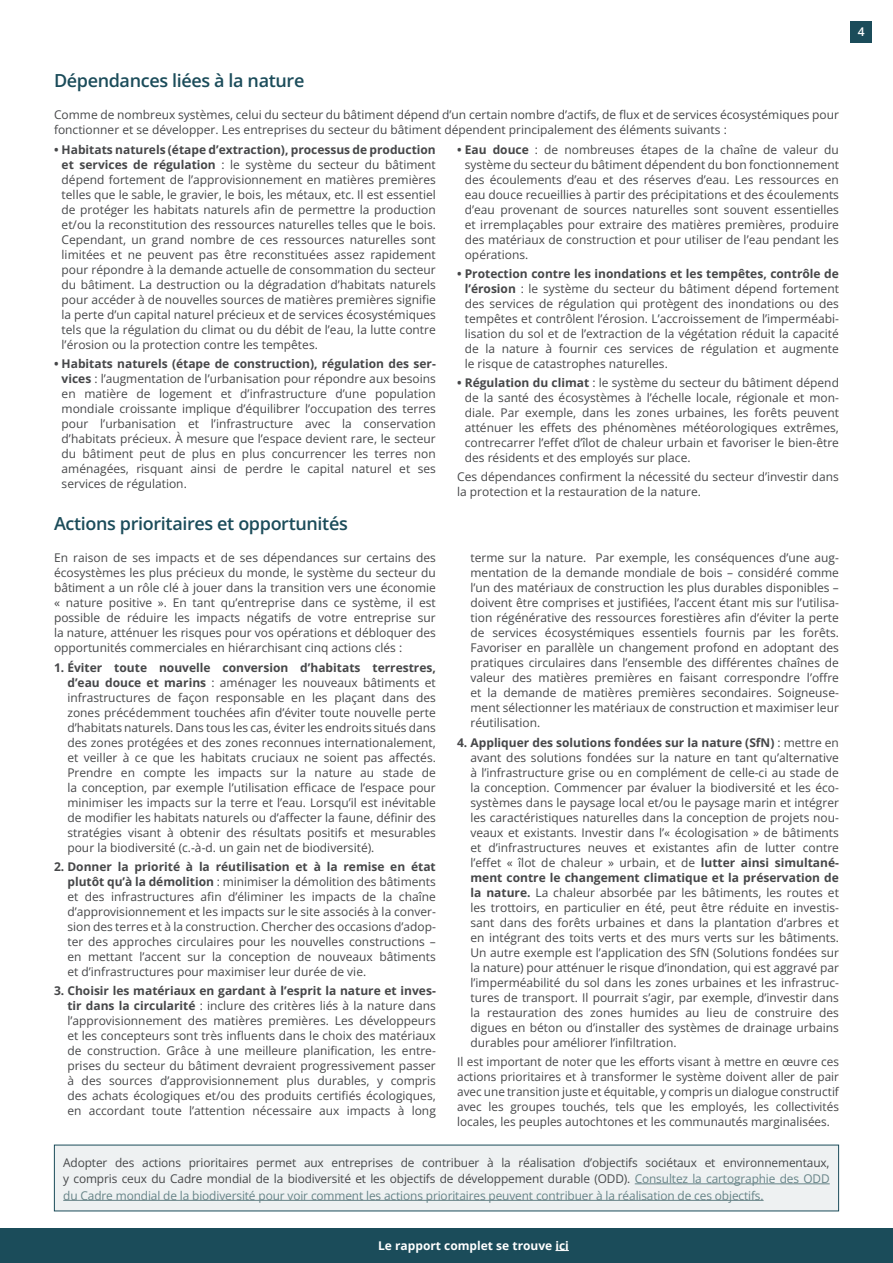
<style>
.page{position:relative;width:893px;height:1263px;background:#fff}
.page>*{position:absolute;margin:0;border:0;box-sizing:border-box;transform-origin:0 0}
.t1{font:600 18px "Open Sans";letter-spacing:-.02em;color:#1b4c5a}
.t2{font:12px/15px "Open Sans";color:#464749;text-align:justify}
.t3{font:700 12px "Open Sans";color:#fff}
.t4{font:600 12px "Open Sans";color:#fff}
.s1{font-weight:700}
.s2{color:#668387}
</style>
<div class="page">
<div style="left:54px;top:1145px;width:785px;height:66px;background:#eef1f2"></div>
<hr style="left:635px;top:1183px;width:195px;height:1px;background:#668387">
<hr style="left:63px;top:1200px;width:701px;height:1px;background:#668387">
<div style="left:0;top:1229px;width:893px;height:34px;background:#1b4c5a"></div>
<svg style="left:555px;top:1250px;width:14px;height:1px"></svg>
<div style="left:850px;top:21px;width:22px;height:21px;background:#1b4c5a"></div>
<h1 class="t1" style="left:54px;top:68px;width:252px">Dépendances liées à la nature</h1>
<p class="t2" style="left:54px;top:107px;width:786px">Comme de nombreux systèmes, celui du secteur du bâtiment dépend d’un certain nombre d’actifs, de flux et de services écosystémiques pour fonctionner et se développer. Les entreprises du secteur du bâtiment dépendent principalement des éléments suivants :</p>
<p class="t2" style="left:62px;top:141px;width:376px;text-indent:-8px"><span class="s1">• Habitats naturels (étape d’extraction), processus de production et services de régulation</span> : le système du secteur du bâtiment dépend fortement de l’approvisionnement en matières premières telles que le sable, le gravier, le bois, les métaux, etc. Il est essentiel de protéger les habitats naturels afin de permettre la production et/ou la reconstitution des ressources naturelles telles que le bois.<br>Cependant, un grand nombre de ces ressources naturelles sont limitées et ne peuvent pas être reconstituées assez rapidement pour répondre à la demande actuelle de consommation du secteur du bâtiment. La destruction ou la dégradation d’habitats naturels pour accéder à de nouvelles sources de matières premières signifie la perte d’un capital naturel précieux et de services écosystémiques tels que la régulation du climat ou du débit de l’eau, la lutte contre l’érosion ou la protection contre les tempêtes.</p>
<p class="t2" style="left:62px;top:356px;width:376px;text-indent:-8px"><span class="s1">• Habitats naturels (étape de construction), régulation des ser&shy;vices</span> : l’augmentation de l’urbanisation pour répondre aux besoins en matière de logement et d’infrastructure d’une population mondiale croissante implique d’équilibrer l’occupation des terres pour l’urbanisation et l’infrastructure avec la conservation d’habitats précieux. À mesure que l’espace devient rare, le secteur du bâtiment peut de plus en plus concurrencer les terres non aménagées, risquant ainsi de perdre le capital naturel et ses services de régulation.</p>
<p class="t2" style="left:465px;top:141px;width:376px;text-indent:-8px"><span class="s1">• Eau douce</span> : de nombreuses étapes de la chaîne de valeur du système du secteur du bâtiment dépendent du bon fonctionnement des écoulements d’eau et des réserves d’eau. Les ressources en eau douce recueillies à partir des précipitations et des écoulements d’eau provenant de sources naturelles sont souvent essentielles et irremplaçables pour extraire des matières premières, produire des matériaux de construction et pour utiliser de l’eau pendant les opérations.</p>
<p class="t2" style="left:465px;top:266px;width:376px;text-indent:-8px"><span class="s1">• Protection contre les inondations et les tempêtes, contrôle de l’érosion</span> : le système du secteur du bâtiment dépend fortement des services de régulation qui protègent des inondations ou des tempêtes et contrôlent l’érosion. L’accroissement de l’imperméabi&shy;lisation du sol et de l’extraction de la végétation réduit la capacité de la nature à fournir ces services de régulation et augmente le risque de catastrophes naturelles.</p>
<p class="t2" style="left:465px;top:375px;width:376px;text-indent:-8px"><span class="s1">• Régulation du climat</span> : le système du secteur du bâtiment dépend de la santé des écosystèmes à l’échelle locale, régionale et mon&shy;diale. Par exemple, dans les zones urbaines, les forêts peuvent atténuer les effets des phénomènes météorologiques extrêmes, contrecarrer l’effet d’îlot de chaleur urbain et favoriser le bien-être des résidents et des employés sur place.</p>
<p class="t2" style="left:457px;top:469px;width:383px">Ces dépendances confirment la nécessité du secteur d’investir dans la protection et la restauration de la nature.</p>
<h1 class="t1" style="left:54px;top:511px;width:295px">Actions prioritaires et opportunités</h1>
<p class="t2" style="left:54px;top:550px;width:383px">En raison de ses impacts et de ses dépendances sur certains des écosystèmes les plus précieux du monde, le système du secteur du bâtiment a un rôle clé à jouer dans la transition vers une économie « nature positive ». En tant qu’entreprise dans ce système, il est possible de réduire les impacts négatifs de votre entreprise sur la nature, atténuer les risques pour vos opérations et débloquer des opportunités commerciales en hiérarchisant cinq actions clés :</p>
<p class="t2" style="left:67px;top:659px;width:370px;text-indent:-13px"><span class="s1">1. Éviter toute nouvelle conversion d’habitats terrestres, d’eau douce et marins</span> : aménager les nouveaux bâtiments et infrastructures de façon responsable en les plaçant dans des zones précédemment touchées afin d’éviter toute nouvelle perte d’habitats naturels. Dans tous les cas, éviter les endroits situés dans des zones protégées et des zones reconnues internationalement, et veiller à ce que les habitats cruciaux ne soient pas affectés.<br>Prendre en compte les impacts sur la nature au stade de la conception, par exemple l’utilisation efficace de l’espace pour minimiser les impacts sur la terre et l’eau. Lorsqu’il est inévitable de modifier les habitats naturels ou d’affecter la faune, définir des stratégies visant à obtenir des résultats positifs et mesurables pour la biodiversité (c.-à-d. un gain net de biodiversité).</p>
<p class="t2" style="left:67px;top:859px;width:370px;text-indent:-13px"><span class="s1">2. Donner la priorité à la réutilisation et à la remise en état plutôt qu’à la démolition</span> : minimiser la démolition des bâtiments et des infrastructures afin d’éliminer les impacts de la chaîne d’approvisionnement et les impacts sur le site associés à la conver&shy;sion des terres et à la construction. Chercher des occasions d’adop&shy;ter des approches circulaires pour les nouvelles constructions – en mettant l’accent sur la conception de nouveaux bâtiments et d’infrastructures pour maximiser leur durée de vie.</p>
<p class="t2" style="left:67px;top:983px;width:370px;text-indent:-13px"><span class="s1">3. Choisir les matériaux en gardant à l’esprit la nature et inves&shy;tir dans la circularité</span> : inclure des critères liés à la nature dans l’approvisionnement des matières premières. Les développeurs et les concepteurs sont très influents dans le choix des matériaux de construction. Grâce à une meilleure planification, les entre&shy;prises du secteur du bâtiment devraient progressivement passer à des sources d’approvisionnement plus durables, y compris des achats écologiques et/ou des produits certifiés écologiques, en accordant toute l’attention nécessaire aux impacts à long</p>
<p class="t2" style="left:470px;top:550px;width:370px">terme sur la nature. Par exemple, les conséquences d’une aug&shy;mentation de la demande mondiale de bois – considéré comme l’un des matériaux de construction les plus durables disponibles – doivent être comprises et justifiées, l’accent étant mis sur l’utilisa&shy;tion régénérative des ressources forestières afin d’éviter la perte de services écosystémiques essentiels fournis par les forêts.<br>Favoriser en parallèle un changement profond en adoptant des pratiques circulaires dans l’ensemble des différentes chaînes de valeur des matières premières en faisant correspondre l’offre et la demande de matières premières secondaires. Soigneuse&shy;ment sélectionner les matériaux de construction et maximiser leur réutilisation.</p>
<p class="t2" style="left:470px;top:734px;width:370px;text-indent:-13px"><span class="s1">4. Appliquer des solutions fondées sur la nature (SfN)</span> : mettre en avant des solutions fondées sur la nature en tant qu’alternative à l’infrastructure grise ou en complément de celle-ci au stade de la conception. Commencer par évaluer la biodiversité et les éco&shy;systèmes dans le paysage local et/ou le paysage marin et intégrer les caractéristiques naturelles dans la conception de projets nou&shy;veaux et existants. Investir dans l’« écologisation » de bâtiments et d’infrastructures neuves et existantes afin de lutter contre l’effet « îlot de chaleur » urbain, et de <span class="s1">lutter ainsi simultané&shy;ment contre le changement climatique et la préservation de la nature.</span> La chaleur absorbée par les bâtiments, les routes et les trottoirs, en particulier en été, peut être réduite en investis&shy;sant dans des forêts urbaines et dans la plantation d’arbres et en intégrant des toits verts et des murs verts sur les bâtiments.<br>Un autre exemple est l’application des SfN (Solutions fondées sur la nature) pour atténuer le risque d’inondation, qui est aggravé par l’imperméabilité du sol dans les zones urbaines et les infrastruc&shy;tures de transport. Il pourrait s’agir, par exemple, d’investir dans la restauration des zones humides au lieu de construire des digues en béton ou d’installer des systèmes de drainage urbains durables pour améliorer l’infiltration.</p>
<p class="t2" style="left:457px;top:1054px;width:383px">Il est important de noter que les efforts visant à mettre en œuvre ces actions prioritaires et à transformer le système doivent aller de pair avec une transition juste et équitable, y compris un dialogue constructif avec les groupes touchés, tels que les employés, les collectivités locales, les peuples autochtones et les communautés marginalisées.</p>
<p class="t2" style="left:63px;top:1154px;width:768px;line-height:16.5px">Adopter des actions prioritaires permet aux entreprises de contribuer à la réalisation d’objectifs sociétaux et environnementaux, y compris ceux du Cadre mondial de la biodiversité et les objectifs de développement durable (ODD). <span class="s2">Consultez la cartographie des ODD du Cadre mondial de la biodiversité pour voir comment les actions prioritaires peuvent contribuer à la réalisation de ces objectifs.</span></p>
<p class="t3" style="left:378px;top:1237px;width:192px">Le rapport complet se trouve ici</p>
<p class="t4" style="left:858px;top:23px;width:8px">4</p>
</div>
